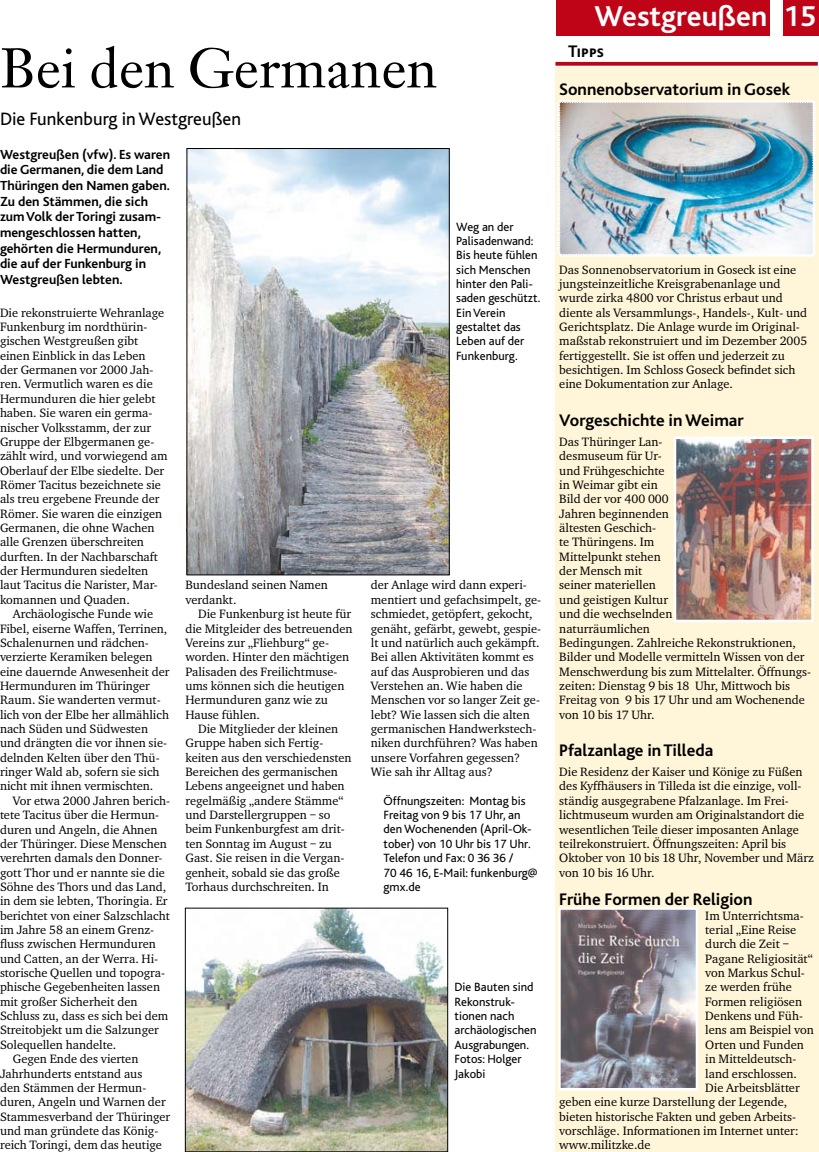
<style>
.page{position:relative;width:819px;height:1152px;background:#fff}
.page>*{position:absolute;margin:0;border:0;box-sizing:border-box;transform-origin:0 0}
.t1{font:55px "Janson Text LT";color:#000}
.t2{font:700 30px "Bliss";color:#fff}
.t3{font:18.75px "Bliss";color:#000}
.t4{font:700 17.5px "Bliss";color:#000}
.t5{font:700 17.5px "Bliss Caps";letter-spacing:.01em;color:#000}
.t6{font:700 13.75px/15.6px "Bliss";color:#000}
.t7{font:12.5px/14.4px "Charter EF";color:#000}
.t8{font:12.5px/14.4px "Bliss";color:#000}
</style>
<div class="page">
<div style="left:783px;top:0;width:36px;height:35px;background:#c00418"></div>
<div style="left:556px;top:0;width:214px;height:35px;background:#c00418"></div>
<div style="left:555px;top:67px;width:264px;height:1085px;background:#fff5d8"></div>
<svg style="left:555px;top:62px;width:262px;height:4px"></svg>
<img style="left:189px;top:150px;width:258px;height:423px">
<div style="left:187px;top:148px;width:262px;height:427px;border:1px solid #000"></div>
<img style="left:187px;top:910px;width:259px;height:240px">
<div style="left:185px;top:908px;width:263px;height:244px;border:1px solid #000"></div>
<img style="left:557px;top:100px;width:258px;height:157px">
<img style="left:676px;top:439px;width:134px;height:180px">
<div style="left:673px;top:436px;width:140px;height:186px;border:2px solid #fff"></div>
<img style="left:561px;top:910px;width:134px;height:177px">
<div style="left:558px;top:907px;width:140px;height:183px;border:2px solid #fff"></div>
<h1 class="t1" style="left:0;top:33px;width:439px">Bei den Germanen</h1>
<h3 class="t3" style="left:0;top:109px;width:242px">Die Funkenburg in Westgreußen</h3>
<p class="t6" style="left:0;top:147px;width:172px">Westgreußen (vfw). Es waren die Germanen, die dem Land<br>Thüringen den Namen gaben.<br>Zu den Stämmen, die sich zum Volk der Toringi zusam&shy;mengeschlossen hatten, gehörten die Hermunduren, die auf der Funkenburg in<br>Westgreußen lebten.</p>
<p class="t7" style="left:0;top:305px;width:169px">Die rekonstruierte Wehranlage<br>Funkenburg im nordthürin&shy;gischen Westgreußen gibt einen Einblick in das Leben<br>der Germanen vor 2000 Jah&shy;ren. Vermutlich waren es die<br>Hermunduren die hier gelebt haben. Sie waren ein germa&shy;nischer Volksstamm, der zur<br>Gruppe der Elbgermanen ge&shy;zählt wird, und vorwiegend am<br>Oberlauf der Elbe siedelte. Der<br>Römer Tacitus bezeichnete sie als treu ergebene Freunde der<br>Römer. Sie waren die einzigen<br>Germanen, die ohne Wachen alle Grenzen überschreiten durften. In der Nachbarschaft der Hermunduren siedelten laut Tacitus die Narister, Mar&shy;komannen und Quaden.</p>
<p class="t7" style="left:0;top:606px;width:171px;text-indent:13px">Archäologische Funde wie<br>Fibel, eiserne Waffen, Terrinen,<br>Schalenurnen und rädchen&shy;verzierte Keramiken belegen eine dauernde Anwesenheit der<br>Hermunduren im Thüringer<br>Raum. Sie wanderten vermut&shy;lich von der Elbe her allmählich nach Süden und Südwesten und drängten die vor ihnen sie&shy;delnden Kelten über den Thü&shy;ringer Wald ab, sofern sie sich nicht mit ihnen vermischten.</p>
<p class="t7" style="left:13px;top:793px;width:159px">Vor etwa 2000 Jahren berich-</p>
<p class="t7" style="left:0;top:807px;width:161px">tete Tacitus über die Hermun-</p>
<p class="t7" style="left:0;top:822px;width:159px">duren und Angeln, die Ahnen</p>
<p class="t7" style="left:0;top:836px;width:168px">der Thüringer. Diese Menschen</p>
<p class="t7" style="left:0;top:850px;width:164px">verehrten damals den Donner-</p>
<p class="t7" style="left:0;top:865px;width:166px">gott Thor und er nannte sie die</p>
<p class="t7" style="left:0;top:879px;width:168px">Söhne des Thors und das Land,</p>
<p class="t7" style="left:0;top:893px;width:169px">in dem sie lebten, Thoringia. Er</p>
<p class="t7" style="left:0;top:908px;width:171px">berichtet von einer Salzschlacht</p>
<p class="t7" style="left:0;top:922px;width:156px">im Jahre 58 an einem Grenz-</p>
<p class="t7" style="left:0;top:936px;width:157px">fluss zwischen Hermunduren</p>
<p class="t7" style="left:0;top:951px;width:160px">und Catten, an der Werra. Hi-</p>
<p class="t7" style="left:0;top:965px;width:167px">storische Quellen und topogra-</p>
<p class="t7" style="left:0;top:979px;width:162px">phische Gegebenheiten lassen</p>
<p class="t7" style="left:0;top:994px;width:139px">mit großer Sicherheit den</p>
<p class="t7" style="left:0;top:1008px;width:170px">Schluss zu, dass es sich bei dem</p>
<p class="t7" style="left:0;top:1022px;width:160px">Streitobjekt um die Salzunger</p>
<p class="t7" style="left:0;top:1037px;width:118px">Solequellen handelte.</p>
<p class="t7" style="left:13px;top:1051px;width:127px">Gegen Ende des vierten</p>
<p class="t7" style="left:0;top:1066px;width:144px">Jahrhunderts entstand aus</p>
<p class="t7" style="left:0;top:1080px;width:148px">den Stämmen der Hermun-</p>
<p class="t7" style="left:0;top:1094px;width:167px">duren, Angeln und Warnen der</p>
<p class="t7" style="left:0;top:1109px;width:172px">Stammesverband der Thüringer</p>
<p class="t7" style="left:0;top:1123px;width:160px">und man gründete das König-</p>
<p class="t7" style="left:0;top:1137px;width:163px">reich Toringi, dem das heutige</p>
<p class="t7" style="left:185px;top:578px;width:144px">Bundesland seinen Namen verdankt.</p>
<p class="t7" style="left:185px;top:606px;width:169px;text-indent:13px">Die Funkenburg ist heute für die Mitgleider des betreuenden<br>Vereins zur „Fliehburg“ ge&shy;worden. Hinter den mächtigen<br>Palisaden des Freilichtmuse&shy;ums können sich die heutigen<br>Hermunduren ganz wie zu<br>Hause fühlen.</p>
<p class="t7" style="left:185px;top:721px;width:167px;text-indent:13px">Die Mitglieder der kleinen<br>Gruppe haben sich Fertig&shy;keiten aus den verschiedensten<br>Bereichen des germanischen<br>Lebens angeeignet und haben regelmäßig „andere Stämme“ und Darstellergruppen – so beim Funkenburgfest am drit&shy;ten Sonntag im August – zu<br>Gast. Sie reisen in die Vergan&shy;genheit, sobald sie das große<br>Torhaus durchschreiten. In</p>
<p class="t8" style="left:456px;top:219px;width:86px">Weg an der<br>Palisadenwand:<br>Bis heute fühlen sich Menschen hinter den Pali&shy;saden geschützt.<br>Ein Verein gestaltet das<br>Leben auf der<br>Funkenburg.</p>
<p class="t7" style="left:371px;top:578px;width:172px">der Anlage wird dann experi&shy;mentiert und gefachsimpelt, ge&shy;schmiedet, getöpfert, gekocht, genäht, gefärbt, gewebt, gespie&shy;lt und natürlich auch gekämpft.<br>Bei allen Aktivitäten kommt es auf das Ausprobieren und das<br>Verstehen an. Wie haben die<br>Menschen vor so langer Zeit ge&shy;lebt? Wie lassen sich die alten germanischen Handwerkstech&shy;niken durchführen? Was haben unsere Vorfahren gegessen?<br>Wie sah ihr Alltag aus?</p>
<p class="t8" style="left:383px;top:793px;width:156px">Öffnungszeiten: Montag bis<br>Freitag von 9 bis 17 Uhr, an den Wochenenden (April-Ok&shy;tober) von 10 Uhr bis 17 Uhr.<br>Telefon und Fax: 0 36 36 /<br>70 46 16, E-Mail: funkenburg@ gmx.de</p>
<p class="t8" style="left:454px;top:980px;width:83px">Die Bauten sind<br>Rekonstruk&shy;tionen nach archäologischen<br>Ausgrabungen.<br>Fotos: Holger<br>Jakobi</p>
<h2 class="t2" style="left:594px;top:0;width:223px">Westgreußen 15</h2>
<h3 class="t5" style="left:568px;top:42px;width:37px">Tipps</h3>
<h3 class="t4" style="left:559px;top:80px;width:232px">Sonnenobservatorium in Gosek</h3>
<p class="t7" style="left:559px;top:262px;width:249px">Das Sonnenobservatorium in Goseck ist eine jungsteinzeitliche Kreisgrabenanlage und wurde zirka 4800 vor Christus erbaut und diente als Versammlungs-, Handels-, Kult- und Gerichtsplatz. Die Anlage wurde im Original&shy;maßstab rekonstruiert und im Dezember 2005 fertiggestellt. Sie ist offen und jederzeit zu besichtigen. Im Schloss Goseck befindet sich eine Dokumentation zur Anlage.</p>
<h3 class="t4" style="left:559px;top:411px;width:186px">Vorgeschichte in Weimar</h3>
<p class="t7" style="left:559px;top:434px;width:253px">Das Thüringer Lan-<br>desmuseum für Ur-<br>und Frühgeschichte<br>in Weimar gibt ein<br>Bild der vor 400 000<br>Jahren beginnenden<br>ältesten Geschich-<br>te Thüringens. Im<br>Mittelpunkt stehen<br>der Mensch mit<br>seiner materiellen<br>und geistigen Kultur<br>und die wechselnden<br>naturräumlichen<br>Bedingungen. Zahlreiche Rekonstruktionen,<br>Bilder und Modelle vermitteln Wissen von der<br>Menschwerdung bis zum Mittelalter. Öffnungs&shy;zeiten: Dienstag 9 bis 18 Uhr, Mittwoch bis<br>Freitag von 9 bis 17 Uhr und am Wochenende von 10 bis 17 Uhr.</p>
<h3 class="t4" style="left:559px;top:741px;width:156px">Pfalzanlage in Tilleda</h3>
<p class="t7" style="left:559px;top:764px;width:256px">Die Residenz der Kaiser und Könige zu Füßen des Kyffhäusers in Tilleda ist die einzige, voll&shy;ständig ausgegrabene Pfalzanlage. Im Frei&shy;lichtmuseum wurden am Originalstandort die wesentlichen Teile dieser imposanten Anlage teilrekonstruiert. Öffnungszeiten: April bis Oktober von 10 bis 18 Uhr, November und März von 10 bis 16 Uhr.</p>
<h3 class="t4" style="left:559px;top:890px;width:195px">Frühe Formen der Religion</h3>
<p class="t7" style="left:705px;top:908px;width:100px">Im Unterrichtsma-</p>
<p class="t7" style="left:705px;top:922px;width:92px">terial „Eine Reise</p>
<p class="t7" style="left:705px;top:936px;width:85px">durch die Zeit –</p>
<p class="t7" style="left:705px;top:951px;width:109px">Pagane Religiosität“</p>
<p class="t7" style="left:705px;top:965px;width:101px">von Markus Schul-</p>
<p class="t7" style="left:705px;top:979px;width:88px">ze werden frühe</p>
<p class="t7" style="left:705px;top:994px;width:98px">Formen religiösen</p>
<p class="t7" style="left:705px;top:1008px;width:99px">Denkens und Füh-</p>
<p class="t7" style="left:705px;top:1022px;width:110px">lens am Beispiel von</p>
<p class="t7" style="left:705px;top:1037px;width:100px">Orten und Funden</p>
<p class="t7" style="left:705px;top:1051px;width:93px">in Mitteldeutsch-</p>
<p class="t7" style="left:705px;top:1066px;width:93px">land erschlossen.</p>
<p class="t7" style="left:705px;top:1080px;width:96px">Die Arbeitsblätter</p>
<p class="t7" style="left:559px;top:1094px;width:229px">geben eine kurze Darstellung der Legende,</p>
<p class="t7" style="left:559px;top:1109px;width:238px">bieten historische Fakten und geben Arbeits-</p>
<p class="t7" style="left:559px;top:1123px;width:241px">vorschläge. Informationen im Internet unter:</p>
<p class="t7" style="left:559px;top:1137px;width:93px">www.militzke.de</p>
</div>
